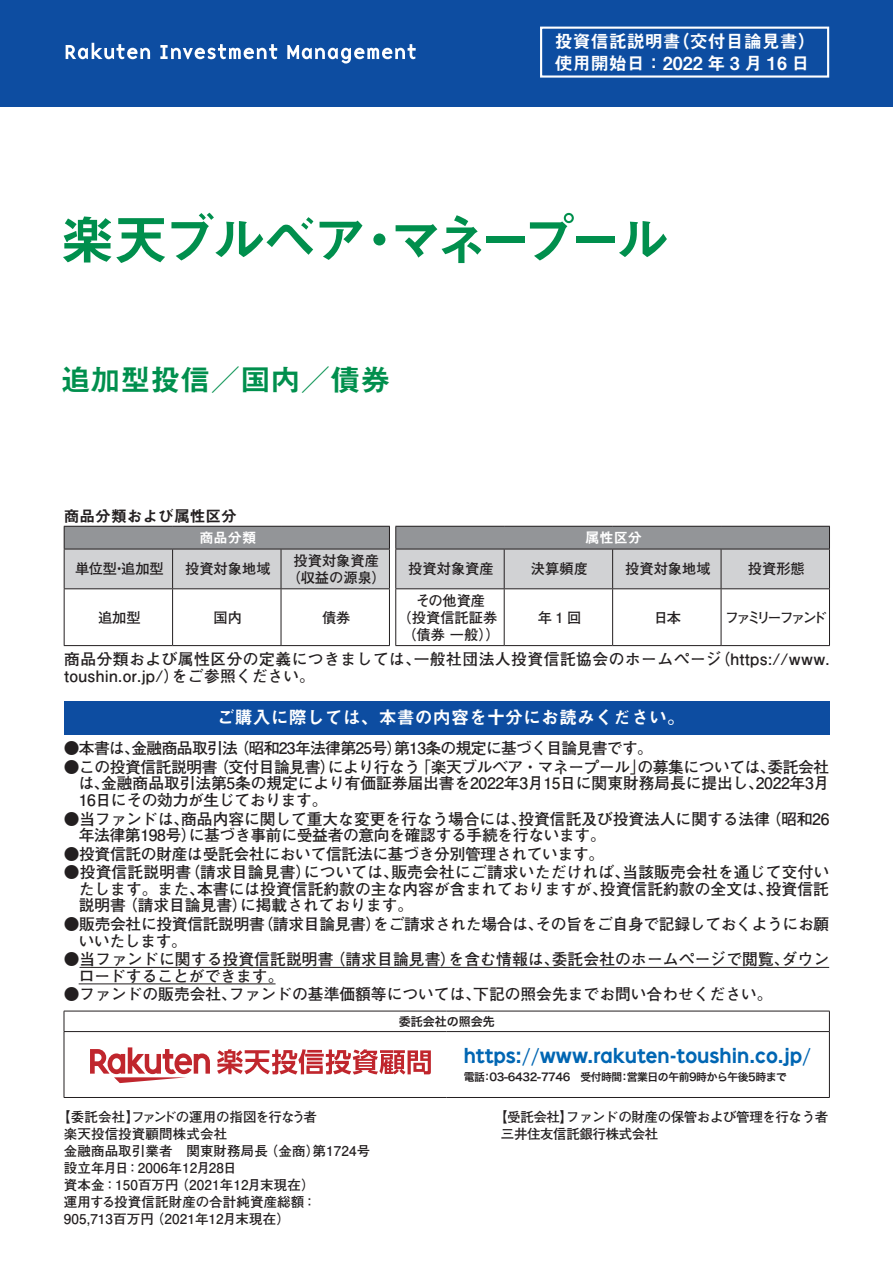
<style>
.page{position:relative;width:893px;height:1263px;background:#fff}
.page>*{position:absolute;margin:0;border:0;box-sizing:border-box;transform-origin:0 0}
.t1{font:53.7px "Midashi Go Pro MB31";letter-spacing:-.105em;color:#008f4d}
.t2{font:30px "Midashi Go Pro MB31";color:#008f4d}
.t3{font:18px/22.4px "Midashi Go Pro MB31";color:#fff}
.t4{font:18px "Rakuten Global B";color:#0166b3}
.t5{font:700 15.75px/16.5px "Futo Go B101 Pro";letter-spacing:-.005em;color:#231f20}
.t6{font:700 15.75px/17px "Futo Go B101 Pro";letter-spacing:.03em;color:#231f20}
.t7{font:700 15.75px "Futo Go B101 Pro";letter-spacing:-.04em;color:#231f20}
.t8{font:15.75px "Midashi Go Pro MB31";color:#231f20}
.t9{font:700 14.25px/17px "Futo Go B101 Pro";color:#231f20;text-align:center}
.t10{font:700 14.25px "Futo Go B101 Pro";letter-spacing:-.215em;color:#231f20}
.t11{font:14.25px "Midashi Go Pro MB31";color:#fff}
.t12{font:700 13.5px/17px "Futo Go B101 Pro";letter-spacing:.01em;color:#231f20}
.t13{font:700 13.5px/17px "Futo Go B101 Pro";letter-spacing:-.03em;color:#231f20}
.t14{font:12px "Hira Kaku Std N W6";color:#231f20}
.t15{font:10.8px "Hira Kaku Std N W6";letter-spacing:-.04em;color:#231f20}
</style>
<div class="page">
<div style="left:0;top:0;width:893px;height:106px;background:#0d4da1"></div>
<svg style="left:66px;top:43px;width:84px;height:16px"></svg>
<svg style="left:160px;top:44px;width:117px;height:15px"></svg>
<svg style="left:287px;top:44px;width:129px;height:20px"></svg>
<hr style="left:64px;top:526px;width:109px;height:1px;background:#231f20">
<hr style="left:173px;top:526px;width:108px;height:1px;background:#231f20">
<hr style="left:281px;top:526px;width:109px;height:1px;background:#231f20">
<hr style="left:64px;top:589px;width:1px;height:56px;background:#231f20">
<hr style="left:172px;top:589px;width:1px;height:56px;background:#231f20">
<hr style="left:281px;top:589px;width:1px;height:56px;background:#231f20">
<hr style="left:389px;top:589px;width:1px;height:56px;background:#231f20">
<hr style="left:64px;top:645px;width:109px;height:1px;background:#231f20">
<hr style="left:173px;top:645px;width:108px;height:1px;background:#231f20">
<hr style="left:281px;top:645px;width:109px;height:1px;background:#231f20">
<hr style="left:395px;top:526px;width:109px;height:1px;background:#231f20">
<hr style="left:504px;top:526px;width:109px;height:1px;background:#231f20">
<hr style="left:613px;top:526px;width:108px;height:1px;background:#231f20">
<hr style="left:721px;top:526px;width:109px;height:1px;background:#231f20">
<svg style="left:64px;top:527px;width:766px;height:62px;background:#b7b9bb"></svg>
<hr style="left:395px;top:549px;width:109px;height:1px;background:#231f20">
<hr style="left:395px;top:549px;width:1px;height:39px;background:#231f20">
<hr style="left:504px;top:549px;width:109px;height:1px;background:#231f20">
<hr style="left:504px;top:549px;width:1px;height:39px;background:#231f20">
<hr style="left:613px;top:549px;width:108px;height:1px;background:#231f20">
<hr style="left:612px;top:549px;width:1px;height:39px;background:#231f20">
<hr style="left:721px;top:549px;width:109px;height:1px;background:#231f20">
<hr style="left:721px;top:549px;width:1px;height:39px;background:#231f20">
<hr style="left:829px;top:549px;width:1px;height:39px;background:#231f20">
<hr style="left:395px;top:588px;width:109px;height:1px;background:#231f20">
<hr style="left:395px;top:589px;width:1px;height:56px;background:#231f20">
<hr style="left:504px;top:588px;width:109px;height:1px;background:#231f20">
<hr style="left:504px;top:589px;width:1px;height:56px;background:#231f20">
<hr style="left:613px;top:588px;width:108px;height:1px;background:#231f20">
<hr style="left:612px;top:589px;width:1px;height:56px;background:#231f20">
<hr style="left:721px;top:588px;width:109px;height:1px;background:#231f20">
<hr style="left:721px;top:589px;width:1px;height:56px;background:#231f20">
<hr style="left:829px;top:589px;width:1px;height:56px;background:#231f20">
<hr style="left:395px;top:645px;width:109px;height:1px;background:#231f20">
<hr style="left:504px;top:645px;width:109px;height:1px;background:#231f20">
<hr style="left:613px;top:645px;width:108px;height:1px;background:#231f20">
<hr style="left:721px;top:645px;width:109px;height:1px;background:#231f20">
<div style="left:64px;top:701px;width:765px;height:33px;background:#0d4da1"></div>
<hr style="left:64px;top:1011px;width:383px;height:1px;background:#231f20">
<svg style="left:64px;top:1011px;width:1px;height:20px"></svg>
<hr style="left:447px;top:1011px;width:383px;height:1px;background:#231f20">
<svg style="left:829px;top:1011px;width:1px;height:20px"></svg>
<hr style="left:64px;top:1032px;width:1px;height:65px;background:#231f20">
<hr style="left:829px;top:1032px;width:1px;height:65px;background:#231f20">
<hr style="left:64px;top:1097px;width:383px;height:1px;background:#231f20">
<hr style="left:447px;top:1097px;width:383px;height:1px;background:#231f20">
<hr style="left:64px;top:1031px;width:383px;height:1px;background:#231f20">
<hr style="left:447px;top:1031px;width:383px;height:1px;background:#231f20">
<svg style="left:90px;top:1047px;width:120px;height:36px"></svg>
<svg style="left:217px;top:1049px;width:214px;height:25px"></svg>
<div style="left:540px;top:27px;width:289px;height:51px;border:2px solid #fff"></div>
<hr style="left:80px;top:967px;width:749px;height:1px;background:#231f20">
<hr style="left:79px;top:983px;width:197px;height:1px;background:#231f20">
<p class="t3" style="left:555px;top:28px;width:263px">投資信託説明書（交付目論見書）使用開始日：2022 年 3 月 16 日</p>
<h1 class="t1" style="left:61px;top:197px;width:611px">楽天ブルベア・マネープール</h1>
<h2 class="t2" style="left:61px;top:355px;width:331px">追加型投信／国内／債券</h2>
<p class="t8" style="left:64px;top:503px;width:175px">商品分類および属性区分</p>
<p class="t11" style="left:199px;top:526px;width:58px">商品分類</p>
<p class="t11" style="left:585px;top:526px;width:58px">属性区分</p>
<p class="t9" style="left:75px;top:559px;width:90px">単位型・追加型</p>
<p class="t9" style="left:185px;top:559px;width:87px">投資対象地域</p>
<p class="t9" style="left:286px;top:550px;width:101px">投資対象資産（収益の源泉）</p>
<p class="t9" style="left:408px;top:559px;width:87px">投資対象資産</p>
<p class="t9" style="left:531px;top:559px;width:58px">決算頻度</p>
<p class="t9" style="left:625px;top:559px;width:87px">投資対象地域</p>
<p class="t9" style="left:748px;top:559px;width:58px">投資形態</p>
<p class="t9" style="left:98px;top:607px;width:44px">追加型</p>
<p class="t9" style="left:214px;top:607px;width:30px">国内</p>
<p class="t9" style="left:322px;top:607px;width:30px">債券</p>
<p class="t9" style="left:397px;top:590px;width:104px">その他資産<br>（投資信託証券（債券 一般））</p>
<p class="t9" style="left:538px;top:607px;width:45px">年1回</p>
<p class="t9" style="left:654px;top:607px;width:29px">日本</p>
<p class="t10" style="left:725px;top:606px;width:104px">ファミリーファンド</p>
<p class="t6" style="left:64px;top:648px;width:767px">商品分類および属性区分の定義につきましては、一般社団法人投資信託協会のホームページ（https://www. toushin.or.jp/）をご参照ください。</p>
<p class="t3" style="left:217px;top:704px;width:469px">ご購入に際しては、本書の内容を十分にお読みください。</p>
<p class="t7" style="left:64px;top:736px;width:591px">●本書は、金融商品取引法（昭和23年法律第25号）第13条の規定に基づく目論見書です。</p>
<p class="t5" style="left:79px;top:757px;width:752px;text-align:justify;text-indent:-15px">●この投資信託説明書（交付目論見書）により行なう「楽天ブルベア・マネープール」の募集については、委託会社は、金融商品取引法第5条の規定により有価証券届出書を2022年3月15日に関東財務局長に提出し、2022年3月16日にその効力が生じております。</p>
<p class="t5" style="left:79px;top:808px;width:752px;text-indent:-15px">●当ファンドは、商品内容に関して重大な変更を行なう場合には、投資信託及び投資法人に関する法律（昭和26年法律第198号）に基づき事前に受益者の意向を確認する手続を行ないます。</p>
<p class="t5" style="left:64px;top:843px;width:542px">●投資信託の財産は受託会社において信託法に基づき分別管理されています。</p>
<p class="t5" style="left:79px;top:862px;width:752px;text-align:justify;text-indent:-15px">●投資信託説明書（請求目論見書）については、販売会社にご請求いただければ、当該販売会社を通じて交付いたします。また、本書には投資信託約款の主な内容が含まれておりますが、投資信託約款の全文は、投資信託説明書（請求目論見書）に掲載されております。</p>
<p class="t5" style="left:79px;top:914px;width:752px;text-indent:-15px">●販売会社に投資信託説明書（請求目論見書）をご請求された場合は、その旨をご自身で記録しておくようにお願いいたします。</p>
<p class="t5" style="left:79px;top:949px;width:752px;text-indent:-15px">●当ファンドに関する投資信託説明書（請求目論見書）を含む情報は、委託会社のホームページで閲覧、ダウンロードすることができます。</p>
<p class="t5" style="left:64px;top:984px;width:710px">●ファンドの販売会社、ファンドの基準価額等については、下記の照会先までお問い合わせください。</p>
<p class="t12" style="left:64px;top:1107px;width:308px;text-indent:-7px">【委託会社】ファンドの運用の指図を行なう者<br>楽天投信投資顧問株式会社<br>金融商品取引業者　関東財務局長（金商）第1724号設立年月日：2006年12月28日<br>資本金：150百万円（2021年12月末現在）<br>運用する投資信託財産の合計純資産総額：<br>905,713百万円（2021年12月末現在）</p>
<p class="t14" style="left:399px;top:1012px;width:97px">委託会社の照会先</p>
<p class="t4" style="left:464px;top:1043px;width:349px">https://www.rakuten-toushin.co.jp/</p>
<p class="t15" style="left:464px;top:1069px;width:325px">電話：03-6432-7746　受付時間：営業日の午前9時から午後5時まで</p>
<p class="t13" style="left:501px;top:1107px;width:329px;text-indent:-7px">【受託会社】ファンドの財産の保管および管理を行なう者三井住友信託銀行株式会社</p>
</div>
